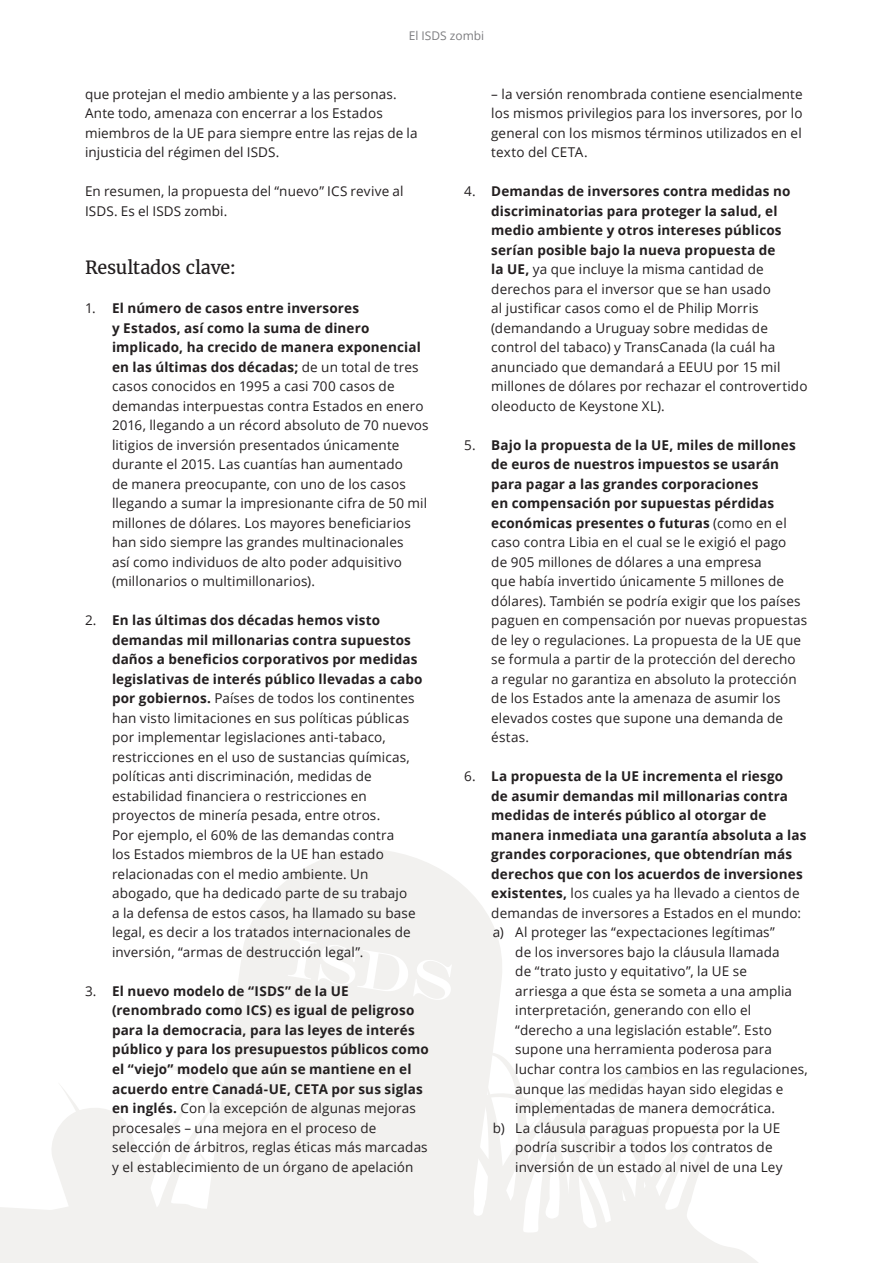
<style>
.page{position:relative;width:893px;height:1263px;background:#fff}
.page>*{position:absolute;margin:0;border:0;box-sizing:border-box;transform-origin:0 0}
.Kop_3{font:18px "Merriweather";letter-spacing:-.01em;color:#231f20}
.Opsomming_cijfers{font:13.5px/19.5px "Open Sans";letter-spacing:.01em;color:#231f20}
.Opsomming_cijfers-2{font:700 13.5px/19.5px "Open Sans";letter-spacing:.01em;color:#231f20}
._2e_opsomming{font:13.5px/19.5px "Open Sans";letter-spacing:.01em;color:#231f20}
.body_2_kolom{font:13.5px/19.5px "Open Sans";letter-spacing:.01em;color:#231f20}
.t1{font:12px "Open Sans";color:#7d7d80}
.s1{font-weight:700}
.s2{font-weight:400}
</style>
<div class="page">
<svg style="left:236px;top:850px;width:266px;height:145px;fill:#f2f1ef"></svg>
<svg style="left:288px;top:939px;width:164px;height:56px"></svg>
<svg style="left:0;top:995px;width:758px;height:268px;fill:#f2f1ef"></svg>
<p class="t1" style="left:409px;top:27px;width:77px">El ISDS zombi</p>
<p class="body_2_kolom" style="left:85px;top:84px;width:334px">que protejan el medio ambiente y a las personas.<br>Ante todo, amenaza con encerrar a los Estados miembros de la UE para siempre entre las rejas de la injusticia del régimen del ISDS.</p>
<p class="body_2_kolom" style="left:85px;top:181px;width:320px">En resumen, la propuesta del “nuevo” ICS revive al<br>ISDS. Es el ISDS zombi.</p>
<p class="Kop_3" style="left:85px;top:257px;width:152px">Resultados clave:</p>
<p class="Opsomming_cijfers" style="left:112px;top:298px;width:318px;text-indent:-27px">1. <span class="s1">El número de casos entre inversores<br>y Estados, así como la suma de dinero implicado, ha crecido de manera exponencial en las últimas dos décadas;</span> de un total de tres casos conocidos en 1995 a casi 700 casos de demandas interpuestas contra Estados en enero 2016, llegando a un récord absoluto de 70 nuevos litigios de inversión presentados únicamente durante el 2015. Las cuantías han aumentado<br>de manera preocupante, con uno de los casos llegando a sumar la impresionante cifra de 50 mil millones de dólares. Los mayores beneficiarios han sido siempre las grandes multinacionales<br>así como individuos de alto poder adquisitivo (millonarios o multimillonarios).</p>
<p class="Opsomming_cijfers" style="left:112px;top:610px;width:312px;text-indent:-27px">2. <span class="s1">En las últimas dos décadas hemos visto demandas mil millonarias contra supuestos daños a beneficios corporativos por medidas legislativas de interés público llevadas a cabo por gobiernos.</span> Países de todos los continentes han visto limitaciones en sus políticas públicas por implementar legislaciones anti-tabaco, restricciones en el uso de sustancias químicas, políticas anti discriminación, medidas de estabilidad financiera o restricciones en proyectos de minería pesada, entre otros.<br>Por ejemplo, el 60% de las demandas contra<br>los Estados miembros de la UE han estado relacionadas con el medio ambiente. Un abogado, que ha dedicado parte de su trabajo<br>a la defensa de estos casos, ha llamado su base legal, es decir a los tratados internacionales de inversión, “armas de destrucción legal”.</p>
<p class="Opsomming_cijfers-2" style="left:112px;top:981px;width:318px;text-indent:-27px"><span class="s2">3.</span> El nuevo modelo de “ISDS” de la UE (renombrado como ICS) es igual de peligroso para la democracia, para las leyes de interés público y para los presupuestos públicos como el “viejo” modelo que aún se mantiene en el acuerdo entre Canadá-UE, CETA por sus siglas en inglés. <span class="s2">Con la excepción de algunas mejoras procesales – una mejora en el proceso de selección de árbitros, reglas éticas más marcadas y el establecimiento de un órgano de apelación</span></p>
<p class="Opsomming_cijfers" style="left:491px;top:84px;width:313px;text-align:justify">– la versión renombrada contiene esencialmente los mismos privilegios para los inversores, por lo general con los mismos términos utilizados en el texto del CETA.</p>
<p class="Opsomming_cijfers" style="left:491px;top:181px;width:318px;text-indent:-27px">4. <span class="s1">Demandas de inversores contra medidas no discriminatorias para proteger la salud, el medio ambiente y otros intereses públicos serían posible bajo la nueva propuesta de<br>la UE,</span> ya que incluye la misma cantidad de derechos para el inversor que se han usado<br>al justificar casos como el de Philip Morris (demandando a Uruguay sobre medidas de control del tabaco) y TransCanada (la cuál ha anunciado que demandará a EEUU por 15 mil millones de dólares por rechazar el controvertido oleoducto de Keystone XL).</p>
<p class="Opsomming_cijfers" style="left:491px;top:435px;width:317px;text-indent:-27px">5. <span class="s1">Bajo la propuesta de la UE, miles de millones de euros de nuestros impuestos se usarán para pagar a las grandes corporaciones<br>en compensación por supuestas pérdidas económicas presentes o futuras</span> (como en el caso contra Libia en el cual se le exigió el pago<br>de 905 millones de dólares a una empresa<br>que había invertido únicamente 5 millones de dólares). También se podría exigir que los países paguen en compensación por nuevas propuestas de ley o regulaciones. La propuesta de la UE que se formula a partir de la protección del derecho<br>a regular no garantiza en absoluto la protección de los Estados ante la amenaza de asumir los elevados costes que supone una demanda de éstas.</p>
<p class="Opsomming_cijfers-2" style="left:491px;top:766px;width:317px;text-indent:-27px"><span class="s2">6.</span> La propuesta de la UE incrementa el riesgo<br>de asumir demandas mil millonarias contra medidas de interés público al otorgar de manera inmediata una garantía absoluta a las grandes corporaciones, que obtendrían más derechos que con los acuerdos de inversiones existentes, <span class="s2">los cuales ya ha llevado a cientos de demandas de inversores a Estados en el mundo:</span></p>
<p class="_2e_opsomming" style="left:515px;top:922px;width:294px;text-indent:-23px">a) Al proteger las “expectaciones legítimas”<br>de los inversores bajo la cláusula llamada<br>de “trato justo y equitativo”, la UE se<br>arriesga a que ésta se someta a una amplia interpretación, generando con ello el “derecho a una legislación estable”. Esto supone una herramienta poderosa para luchar contra los cambios en las regulaciones, aunque las medidas hayan sido elegidas e implementadas de manera democrática.</p>
<p class="_2e_opsomming" style="left:515px;top:1117px;width:269px;text-indent:-23px">b) La cláusula paraguas propuesta por la UE podría suscribir a todos los contratos de inversión de un estado al nivel de una Ley</p>
</div>
